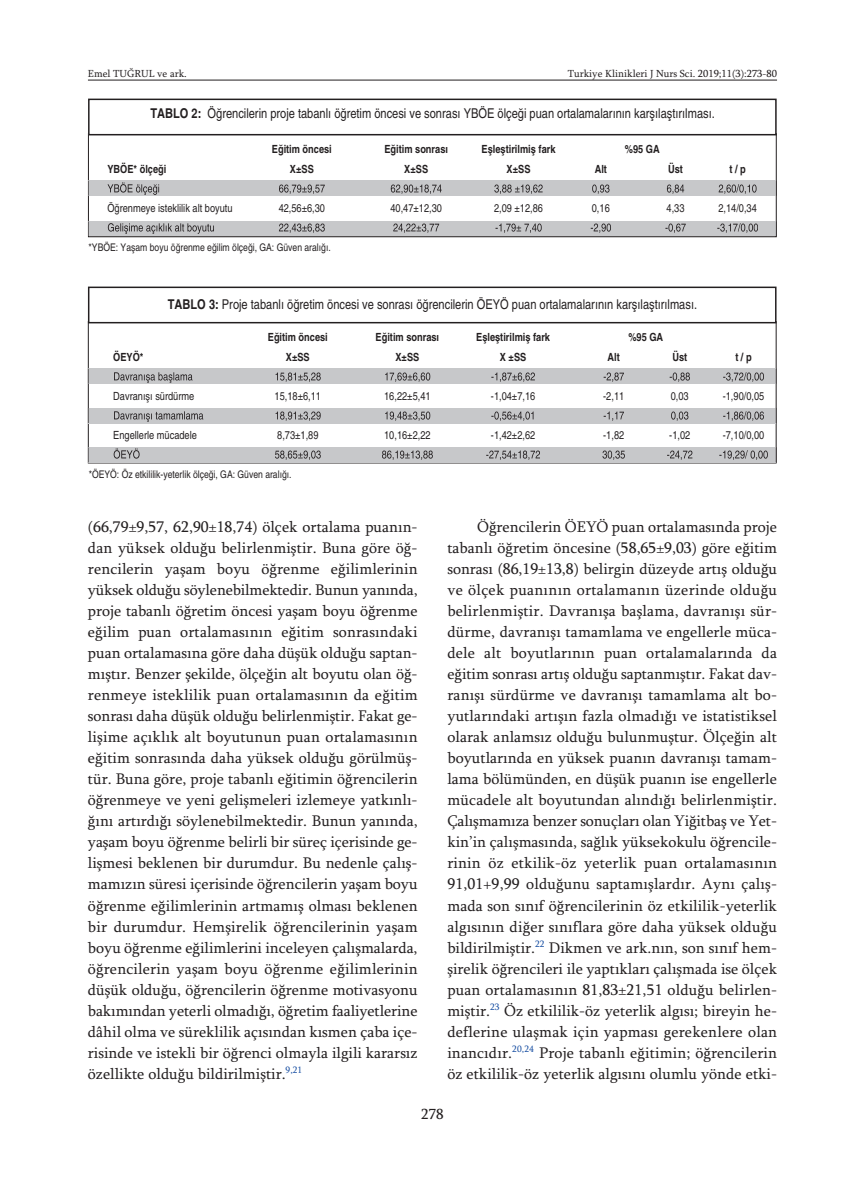
<style>
.page{position:relative;width:865px;height:1197px;background:#fff}
.page>*{position:absolute;margin:0;border:0;box-sizing:border-box;transform-origin:0 0}
.t1{font:15.75px/21px "Sylfaen";color:#231f20;text-align:justify}
.t2{font:15px "Sylfaen";color:#231f20}
.t3{font:condensed 13.5px "Helvetica";color:#231f20}
.t4{font:condensed 11.25px "Helvetica";color:#231f20}
.t5{font:700 condensed 11.25px "Helvetica";color:#231f20}
.t6{font:condensed 10.5px "Helvetica";color:#231f20}
.t7{font:10.5px "Sylfaen";color:#231f20}
.s1{font-weight:700}
</style>
<div class="page">
<hr style="left:88px;top:80px;width:689px;height:1px;background:#231f20">
<div style="left:88px;top:99px;width:688px;height:36px;border:2px solid #231f20"></div>
<svg style="left:89px;top:181px;width:687px;height:15px;background:#bcbdbf"></svg>
<svg style="left:88px;top:181px;width:1px;height:15px"></svg>
<svg style="left:776px;top:181px;width:1px;height:15px"></svg>
<svg style="left:107px;top:182px;width:181px;height:13px;background:#babbbd"></svg>
<svg style="left:88px;top:221px;width:689px;height:15px;background:#babbbd"></svg>
<div style="left:88px;top:286px;width:688px;height:37px;border:2px solid #231f20"></div>
<svg style="left:89px;top:368px;width:686px;height:15px;background:#bcbdbf"></svg>
<svg style="left:88px;top:368px;width:1px;height:15px"></svg>
<svg style="left:775px;top:368px;width:2px;height:15px"></svg>
<svg style="left:114px;top:372px;width:45px;height:11px"></svg>
<svg style="left:89px;top:408px;width:686px;height:15px;background:#bdbdbf"></svg>
<svg style="left:88px;top:408px;width:1px;height:15px"></svg>
<svg style="left:775px;top:408px;width:2px;height:15px"></svg>
<svg style="left:114px;top:411px;width:49px;height:11px"></svg>
<svg style="left:89px;top:447px;width:686px;height:15px;background:#bcbdbf"></svg>
<svg style="left:88px;top:447px;width:1px;height:15px"></svg>
<svg style="left:775px;top:447px;width:2px;height:15px"></svg>
<svg style="left:114px;top:448px;width:201px;height:12px;background:#babbbd"></svg>
<p class="t7" style="left:88px;top:67px;width:100px">Emel TUĞRUL ve ark.</p>
<p class="t7" style="left:567px;top:67px;width:211px">Turkiye Klinikleri J Nurs Sci. 2019;11(3):273-80</p>
<p class="t3" style="left:150px;top:105px;width:566px"><span class="s1">TABLO 2:</span> Öğrencilerin proje tabanlı öğretim öncesi ve sonrası YBÖE ölçeği puan ortalamalarının karşılaştırılması.</p>
<p class="t5" style="left:272px;top:143px;width:61px">Eğitim öncesi</p>
<p class="t5" style="left:384px;top:143px;width:65px">Eğitim sonrası</p>
<p class="t5" style="left:481px;top:143px;width:75px">Eşleştirilmiş fark</p>
<p class="t5" style="left:625px;top:143px;width:36px">%95 GA</p>
<p class="t5" style="left:107px;top:162px;width:60px">YBÖE* ölçeği</p>
<p class="t5" style="left:290px;top:162px;width:25px">X±SS</p>
<p class="t5" style="left:404px;top:162px;width:25px">X±SS</p>
<p class="t5" style="left:506px;top:162px;width:25px">X±SS</p>
<p class="t5" style="left:594px;top:162px;width:14px">Alt</p>
<p class="t5" style="left:668px;top:162px;width:16px">Üst</p>
<p class="t5" style="left:729px;top:162px;width:18px">t/p</p>
<p class="t4" style="left:107px;top:201px;width:127px">Öğrenmeye isteklilik alt boyutu</p>
<p class="t4" style="left:279px;top:201px;width:48px">42,56±6,30</p>
<p class="t4" style="left:390px;top:201px;width:53px">40,47±12,30</p>
<p class="t4" style="left:494px;top:201px;width:50px">2,09 ±12,86</p>
<p class="t4" style="left:592px;top:201px;width:19px">0,16</p>
<p class="t4" style="left:666px;top:201px;width:19px">4,33</p>
<p class="t4" style="left:718px;top:201px;width:40px">2,14/0,34</p>
<p class="t6" style="left:89px;top:241px;width:244px">*YBÖE: Yaşam boyu öğrenme eğilim ölçeği, GA: Güven aralığı.</p>
<p class="t3" style="left:168px;top:296px;width:531px"><span class="s1">TABLO 3:</span> Proje tabanlı öğretim öncesi ve sonrası öğrencilerin ÖEYÖ puan ortalamalarının karşılaştırılması.</p>
<p class="t5" style="left:268px;top:331px;width:61px">Eğitim öncesi</p>
<p class="t5" style="left:375px;top:331px;width:65px">Eğitim sonrası</p>
<p class="t5" style="left:476px;top:331px;width:75px">Eşleştirilmiş fark</p>
<p class="t5" style="left:628px;top:331px;width:36px">%95 GA</p>
<p class="t5" style="left:113px;top:350px;width:32px">ÖEYÖ*</p>
<p class="t5" style="left:286px;top:350px;width:25px">X±SS</p>
<p class="t5" style="left:395px;top:350px;width:25px">X±SS</p>
<p class="t5" style="left:500px;top:350px;width:28px">X ±SS</p>
<p class="t5" style="left:607px;top:350px;width:14px">Alt</p>
<p class="t5" style="left:672px;top:350px;width:16px">Üst</p>
<p class="t5" style="left:735px;top:350px;width:18px">t/p</p>
<p class="t4" style="left:113px;top:389px;width:83px">Davranışı sürdürme</p>
<p class="t4" style="left:275px;top:389px;width:48px">15,18±6,11</p>
<p class="t4" style="left:384px;top:389px;width:48px">16,22±5,41</p>
<p class="t4" style="left:491px;top:389px;width:46px">-1,04±7,16</p>
<p class="t4" style="left:603px;top:389px;width:23px">-2,11</p>
<p class="t4" style="left:671px;top:389px;width:19px">0,03</p>
<p class="t4" style="left:722px;top:389px;width:43px">-1,90/0,05</p>
<p class="t4" style="left:113px;top:428px;width:85px">Engellerle mücadele</p>
<p class="t4" style="left:277px;top:428px;width:43px">8,73±1,89</p>
<p class="t4" style="left:384px;top:428px;width:48px">10,16±2,22</p>
<p class="t4" style="left:491px;top:428px;width:46px">-1,42±2,62</p>
<p class="t4" style="left:603px;top:428px;width:23px">-1,82</p>
<p class="t4" style="left:669px;top:428px;width:23px">-1,02</p>
<p class="t4" style="left:722px;top:428px;width:43px">-7,10/0,00</p>
<p class="t6" style="left:89px;top:468px;width:204px">*ÖEYÖ: Öz etkililik-yeterlik ölçeği, GA: Güven aralığı.</p>
<p class="t1" style="left:88px;top:516px;width:331px">(66,79±9,57, 62,90±18,74) ölçek ortalama puanın&shy;dan yüksek olduğu belirlenmiştir. Buna göre öğ&shy;rencilerin yaşam boyu öğrenme eğilimlerinin yüksek olduğu söylenebilmektedir. Bunun yanında, proje tabanlı öğretim öncesi yaşam boyu öğrenme eğilim puan ortalamasının eğitim sonrasındaki puan ortalamasına göre daha düşük olduğu saptan&shy;mıştır. Benzer şekilde, ölçeğin alt boyutu olan öğ&shy;renmeye isteklilik puan ortalamasının da eğitim sonrası daha düşük olduğu belirlenmiştir. Fakat ge&shy;lişime açıklık alt boyutunun puan ortalamasının eğitim sonrasında daha yüksek olduğu görülmüş&shy;tür. Buna göre, proje tabanlı eğitimin öğrencilerin öğrenmeye ve yeni gelişmeleri izlemeye yatkınlı&shy;ğını artırdığı söylenebilmektedir. Bunun yanında, yaşam boyu öğrenme belirli bir süreç içerisinde ge&shy;lişmesi beklenen bir durumdur. Bu nedenle çalış&shy;mamızın süresi içerisinde öğrencilerin yaşam boyu öğrenme eğilimlerinin artmamış olması beklenen bir durumdur. Hemşirelik öğrencilerinin yaşam boyu öğrenme eğilimlerini inceleyen çalışmalarda, öğrencilerin yaşam boyu öğrenme eğilimlerinin düşük olduğu, öğrencilerin öğrenme motivasyonu bakımından yeterli olmadığı, öğretim faaliyetlerine dâhil olma ve süreklilik açısından kısmen çaba içe&shy;risinde ve istekli bir öğrenci olmayla ilgili kararsız özellikte olduğu bildirilmiştir.<sup>9,21</sup></p>
<p class="t1" style="left:447px;top:516px;width:331px;text-indent:30px">Öğrencilerin ÖEYÖ puan ortalamasında proje tabanlı öğretim öncesine (58,65±9,03) göre eğitim sonrası (86,19±13,8) belirgin düzeyde artış olduğu ve ölçek puanının ortalamanın üzerinde olduğu belirlenmiştir. Davranışa başlama, davranışı sür&shy;dürme, davranışı tamamlama ve engellerle müca&shy;dele alt boyutlarının puan ortalamalarında da eğitim sonrası artış olduğu saptanmıştır. Fakat dav&shy;ranışı sürdürme ve davranışı tamamlama alt bo&shy;yutlarındaki artışın fazla olmadığı ve istatistiksel olarak anlamsız olduğu bulunmuştur. Ölçeğin alt boyutlarında en yüksek puanın davranışı tamam&shy;lama bölümünden, en düşük puanın ise engellerle mücadele alt boyutundan alındığı belirlenmiştir.<br>Çalışmamıza benzer sonuçları olan Yiğitbaş ve Yet&shy;kin’in çalışmasında, sağlık yüksekokulu öğrencile&shy;rinin öz etkilik-öz yeterlik puan ortalamasının 91,01+9,99 olduğunu saptamışlardır. Aynı çalış&shy;mada son sınıf öğrencilerinin öz etkililik-yeterlik algısının diğer sınıflara göre daha yüksek olduğu bildirilmiştir.<sup>22</sup> Dikmen ve ark.nın, son sınıf hem&shy;şirelik öğrencileri ile yaptıkları çalışmada ise ölçek puan ortalamasının 81,83±21,51 olduğu belirlen&shy;miştir.<sup>23</sup> Öz etkililik-öz yeterlik algısı; bireyin he&shy;deflerine ulaşmak için yapması gerekenlere olan inancıdır.<sup>20,24</sup> Proje tabanlı eğitimin; öğrencilerin öz etkililik-öz yeterlik algısını olumlu yönde etki-</p>
<p class="t2" style="left:421px;top:1104px;width:24px">278</p>
</div>
